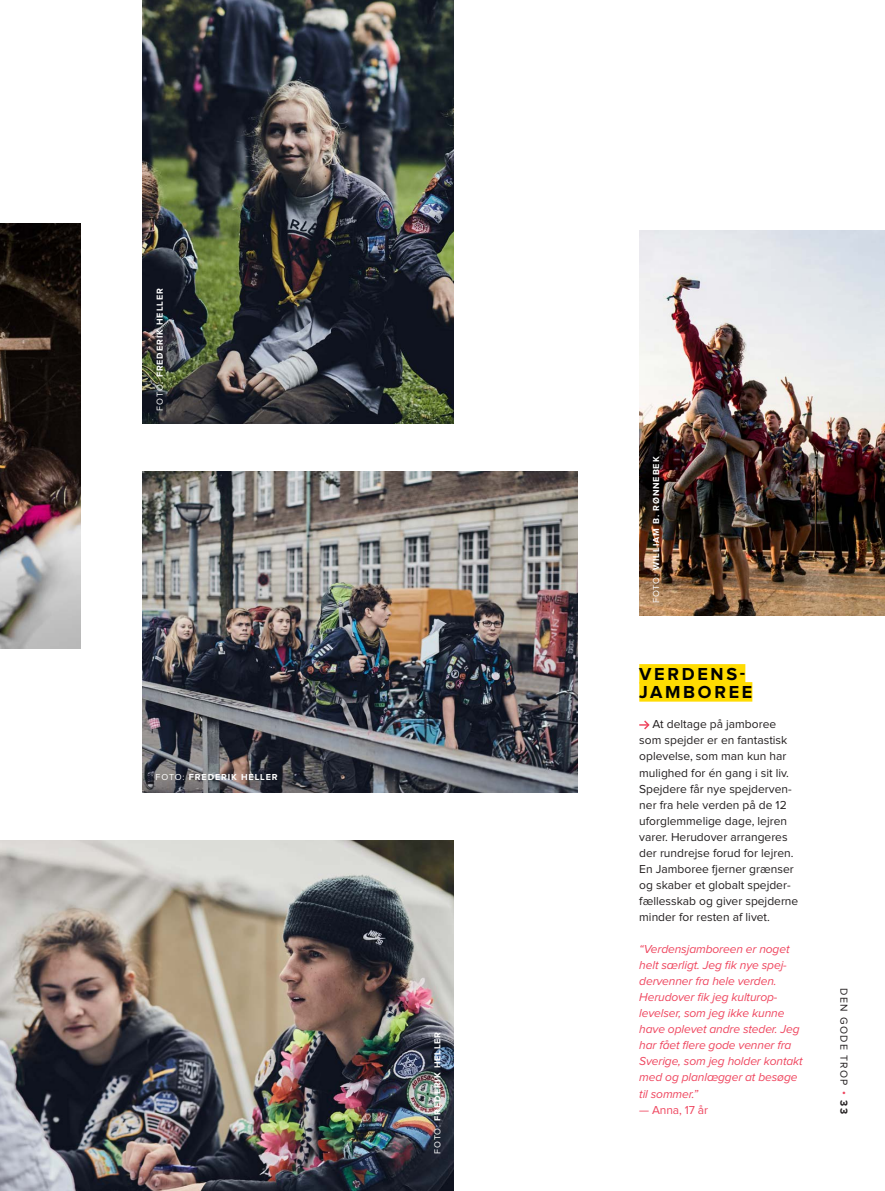
<style>
.page{position:relative;width:885px;height:1191px;background:#fff}
.page>*{position:absolute;margin:0;border:0;box-sizing:border-box;transform-origin:0 0}
.t1{font:700 18px/18px "Proxima Nova";letter-spacing:.15em;color:#010101}
.t2{font:12px/16px "Proxima Nova";color:#231f20}
.t3{font:italic 12px/16px "Proxima Nova";letter-spacing:-.01em;color:#ef465f}
.t4{font:12px "Proxima Nova";letter-spacing:-.01em;color:#ef465f}
.t5{font:10.5px "Proxima Nova";letter-spacing:.125em;color:#231f20}
.t6{font:700 9px "Proxima Nova";letter-spacing:.1em;color:#fff}
.s1{font-weight:400}
.s2{font-weight:700;color:#ef465f}
.s3{font-weight:700}
</style>
<div class="page">
<svg style="left:639px;top:720px;width:11px;height:10px"></svg>
<div style="left:639px;top:664px;width:106px;height:19px;background:#ffdc01"></div>
<div style="left:639px;top:682px;width:113px;height:19px;background:#ffdc01"></div>
<img style="left:143px;top:0;width:310px;height:423px">
<img style="left:0;top:224px;width:81px;height:424px">
<img style="left:143px;top:471px;width:434px;height:321px">
<img style="left:639px;top:231px;width:245px;height:385px">
<img style="left:0;top:840px;width:453px;height:351px">
<p class="t6" style="left:156px;top:410px;width:124px;rotate:-90deg"><span class="s1">FOTO:</span> FREDERIK HELLER</p>
<p class="t6" style="left:156px;top:772px;width:124px"><span class="s1">FOTO:</span> FREDERIK HELLER</p>
<p class="t6" style="left:433px;top:1153px;width:124px;rotate:-90deg"><span class="s1">FOTO:</span> FREDERIK HELLER</p>
<p class="t6" style="left:652px;top:603px;width:148px;rotate:-90deg"><span class="s1">FOTO:</span> WILLIAM B. RØNNEBEK</p>
<h1 class="t1" style="left:639px;top:665px;width:115px">VERDENS-<br>JAMBOREE</h1>
<p class="t2" style="left:639px;top:717px;width:160px;text-indent:13px">At deltage på jamboree som spejder er en fantastisk oplevelse, som man kun har mulighed for én gang i sit liv.<br>Spejdere får nye spejderven&shy;ner fra hele verden på de 12 uforglemmelige dage, lejren varer. Herudover arrangeres der rundrejse forud for lejren.<br>En Jamboree fjerner grænser og skaber et globalt spejder&shy;fællesskab og giver spejderne minder for resten af livet.</p>
<p class="t3" style="left:639px;top:941px;width:165px">“Verdensjamboreen er noget helt særligt. Jeg fik nye spej&shy;dervenner fra hele verden.<br>Herudover fik jeg kulturop&shy;levelser, som jeg ikke kunne have oplevet andre steder. Jeg har fået flere gode venner fra<br>Sverige, som jeg holder kontakt med og planlægger at besøge til sommer.”</p>
<p class="t4" style="left:639px;top:1104px;width:70px">— Anna, 17 år</p>
<p class="t5" style="left:848px;top:988px;width:127px;rotate:90deg">DEN GODE TROP <span class="s2">•</span> <span class="s3">33</span></p>
</div>
